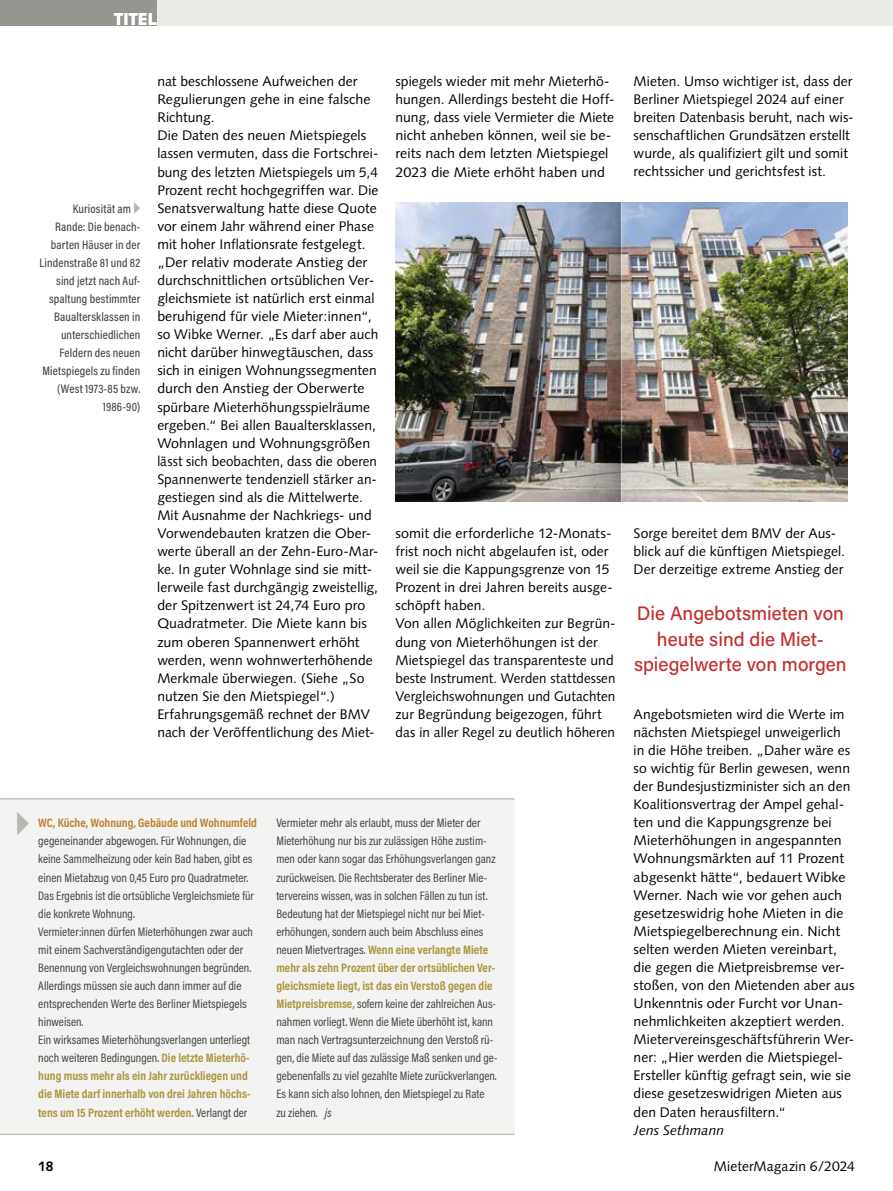
<style>
.page{position:relative;width:893px;height:1191px;background:#fff}
.page>*{position:absolute;margin:0;border:0;box-sizing:border-box;transform-origin:0 0}
.t1{font:27px "European Pi Three";color:#b8b7b2}
.t2{font:500 19.5px/25.5px "Acumin Pro";color:#c32e2d;text-align:center}
.t3{font:900 17.25px "Syntax";letter-spacing:.015em;color:#fff;scale:.9 1}
.t4{font:13.8px/18px "Syntax";letter-spacing:.005em;color:#000}
.t5{font:italic 13.8px "Syntax";letter-spacing:.005em;color:#000}
.t6{font:700 13.8px "Syntax";color:#000}
.t7{font:12.3px/18px "Acumin Pro Cond";color:#3f4542}
.t8{font:500 12.3px/18px "Acumin Pro Cond";letter-spacing:.01em;color:#3f4542;text-align:right}
.t9{font:700 12.3px "Acumin Pro Cond";color:#be8435}
.s1{font-family:"European Pi Three";font-weight:400;font-size:13.8px;color:#b8b7b2}
.s2{font-weight:700;color:#ac9743}
.s3{font-style:italic}
</style>
<div class="page">
<div style="left:0;top:0;width:157px;height:26px;background:#959790"></div>
<div style="left:157px;top:0;width:736px;height:26px;background:#ebebe7"></div>
<img style="left:395px;top:202px;width:452px;height:300px">
<div style="left:0;top:798px;width:514px;height:336px;background:#f3f3f1"></div>
<hr style="left:0;top:1134px;width:514px;height:1px;background:#a9b1a4">
<hr style="left:0;top:798px;width:514px;height:1px;background:#a9b1a4">
<p class="t3" style="left:114px;top:9px;width:49px">TITEL</p>
<p class="t8" style="left:39px;top:199px;width:102px">Kuriosität am <span class="s1">A<br></span>Rande: Die benach&shy;barten Häuser in der<br>Lindenstraße 81 und 82 sind jetzt nach Auf&shy;spaltung bestimmter<br>Baualtersklassen in unterschiedlichen<br>Feldern des neuen<br>Mietspiegels zu finden (West 1973-85 bzw.<br>1986-90)</p>
<p class="t4" style="left:157px;top:72px;width:223px">nat beschlossene Aufweichen der Regulierungen gehe in eine falsche Richtung.<br>Die Daten des neuen Mietspiegels lassen vermuten, dass die Fortschrei&shy;bung des letzten Mietspiegels um 5,4<br>Prozent recht hochgegriffen war. Die Senatsverwaltung hatte diese Quote vor einem Jahr während einer Phase mit hoher Inflationsrate festgelegt. „Der relativ moderate Anstieg der durchschnittlichen ortsüblichen Ver&shy;gleichsmiete ist natürlich erst einmal beruhigend für viele Mieter:innen“, so Wibke Werner. „Es darf aber auch nicht darüber hinwegtäuschen, dass sich in einigen Wohnungssegmenten durch den Anstieg der Oberwerte spürbare Mieterhöhungsspielräume ergeben.“ Bei allen Baualtersklassen, Wohnlagen und Wohnungsgrößen lässt sich beobachten, dass die oberen Spannenwerte tendenziell stärker an&shy;gestiegen sind als die Mittelwerte.<br>Mit Ausnahme der Nachkriegs- und Vorwendebauten kratzen die Ober&shy;werte überall an der Zehn-Euro-Mar&shy;ke. In guter Wohnlage sind sie mitt&shy;lerweile fast durchgängig zweistellig, der Spitzenwert ist 24,74 Euro pro Quadratmeter. Die Miete kann bis zum oberen Spannenwert erhöht werden, wenn wohnwerterhöhende Merkmale überwiegen. (Siehe „So nutzen Sie den Mietspiegel“.)<br>Erfahrungsgemäß rechnet der BMV nach der Veröffentlichung des Miet-</p>
<p class="t4" style="left:395px;top:72px;width:220px">spiegels wieder mit mehr Mieterhö&shy;hungen. Allerdings besteht die Hoff&shy;nung, dass viele Vermieter die Miete nicht anheben können, weil sie be&shy;reits nach dem letzten Mietspiegel 2023 die Miete erhöht haben und</p>
<p class="t4" style="left:395px;top:524px;width:221px">somit die erforderliche 12-Monats&shy;frist noch nicht abgelaufen ist, oder weil sie die Kappungsgrenze von 15<br>Prozent in drei Jahren bereits ausge&shy;schöpft haben.<br>Von allen Möglichkeiten zur Begrün&shy;dung von Mieterhöhungen ist der Mietspiegel das transparenteste und beste Instrument. Werden stattdessen Vergleichswohnungen und Gutachten zur Begründung beigezogen, führt das in aller Regel zu deutlich höheren</p>
<h1 class="t1" style="left:16px;top:806px;width:15px">A</h1>
<p class="t9" style="left:38px;top:815px;width:220px">WC, Küche, Wohnung, Gebäude und Wohnumfeld</p>
<p class="t7" style="left:38px;top:832px;width:217px">gegeneinander abgewogen. Für Wohnungen, die keine Sammelheizung oder kein Bad haben, gibt es einen Mietabzug von 0,45 Euro pro Quadratmeter.<br>Das Ergebnis ist die ortsübliche Vergleichsmiete für die konkrete Wohnung.<br>Vermieter:innen dürfen Mieterhöhungen zwar auch mit einem Sachverständigengutachten oder der Benennung von Vergleichswohnungen begründen.<br>Allerdings müssen sie auch dann immer auf die entsprechenden Werte des Berliner Mietspiegels hinweisen.<br>Ein wirksames Mieterhöhungsverlangen unterliegt noch weiteren Bedingungen. <span class="s2">Die letzte Mieterhö&shy;hung muss mehr als ein Jahr zurückliegen und die Miete darf innerhalb von drei Jahren höchs&shy;tens um 15 Prozent erhöht werden.</span> Verlangt der</p>
<p class="t7" style="left:276px;top:814px;width:223px">Vermieter mehr als erlaubt, muss der Mieter der Mieterhöhung nur bis zur zulässigen Höhe zustim&shy;men oder kann sogar das Erhöhungsverlangen ganz zurückweisen. Die Rechtsberater des Berliner Mie&shy;tervereins wissen, was in solchen Fällen zu tun ist.<br>Bedeutung hat der Mietspiegel nicht nur bei Miet&shy;erhöhungen, sondern auch beim Abschluss eines neuen Mietvertrages. <span class="s2">Wenn eine verlangte Miete mehr als zehn Prozent über der ortsüblichen Ver&shy;gleichsmiete liegt, ist das ein Verstoß gegen die Mietpreisbremse,</span> sofern keine der zahlreichen Aus&shy;nahmen vorliegt. Wenn die Miete überhöht ist, kann man nach Vertragsunterzeichnung den Verstoß rü&shy;gen, die Miete auf das zulässige Maß senken und ge&shy;gebenenfalls zu viel gezahlte Miete zurückverlangen.<br>Es kann sich also lohnen, den Mietspiegel zu Rate<br>zu ziehen. <span class="s3">js</span></p>
<p class="t4" style="left:634px;top:72px;width:222px">Mieten. Umso wichtiger ist, dass der Berliner Mietspiegel 2024 auf einer breiten Datenbasis beruht, nach wis&shy;senschaftlichen Grundsätzen erstellt wurde, als qualifiziert gilt und somit rechtssicher und gerichtsfest ist.</p>
<p class="t4" style="left:634px;top:524px;width:213px">Sorge bereitet dem BMV der Aus&shy;blick auf die künftigen Mietspiegel.<br>Der derzeitige extreme Anstieg der</p>
<h2 class="t2" style="left:634px;top:600px;width:214px">Die Angebotsmieten von heute sind die Miet&shy;spiegelwerte von morgen</h2>
<p class="t4" style="left:634px;top:705px;width:222px">Angebotsmieten wird die Werte im nächsten Mietspiegel unweigerlich in die Höhe treiben. „Daher wäre es so wichtig für Berlin gewesen, wenn der Bundesjustizminister sich an den Koalitionsvertrag der Ampel gehal&shy;ten und die Kappungsgrenze bei Mieterhöhungen in angespannten Wohnungsmärkten auf 11 Prozent abgesenkt hätte“, bedauert Wibke Werner. Nach wie vor gehen auch gesetzeswidrig hohe Mieten in die Mietspiegelberechnung ein. Nicht selten werden Mieten vereinbart, die gegen die Mietpreisbremse ver&shy;stoßen, von den Mietenden aber aus Unkenntnis oder Furcht vor Unan&shy;nehmlichkeiten akzeptiert werden.<br>Mietervereinsgeschäftsführerin Wer&shy;ner: „Hier werden die Mietspiegel-Ersteller künftig gefragt sein, wie sie diese gesetzeswidrigen Mieten aus den Daten herausfiltern.“</p>
<p class="t5" style="left:634px;top:1121px;width:92px">Jens Sethmann</p>
<p class="t6" style="left:38px;top:1158px;width:17px">18</p>
<p class="t4" style="left:714px;top:1157px;width:142px">MieterMagazin 6/2024</p>
</div>
